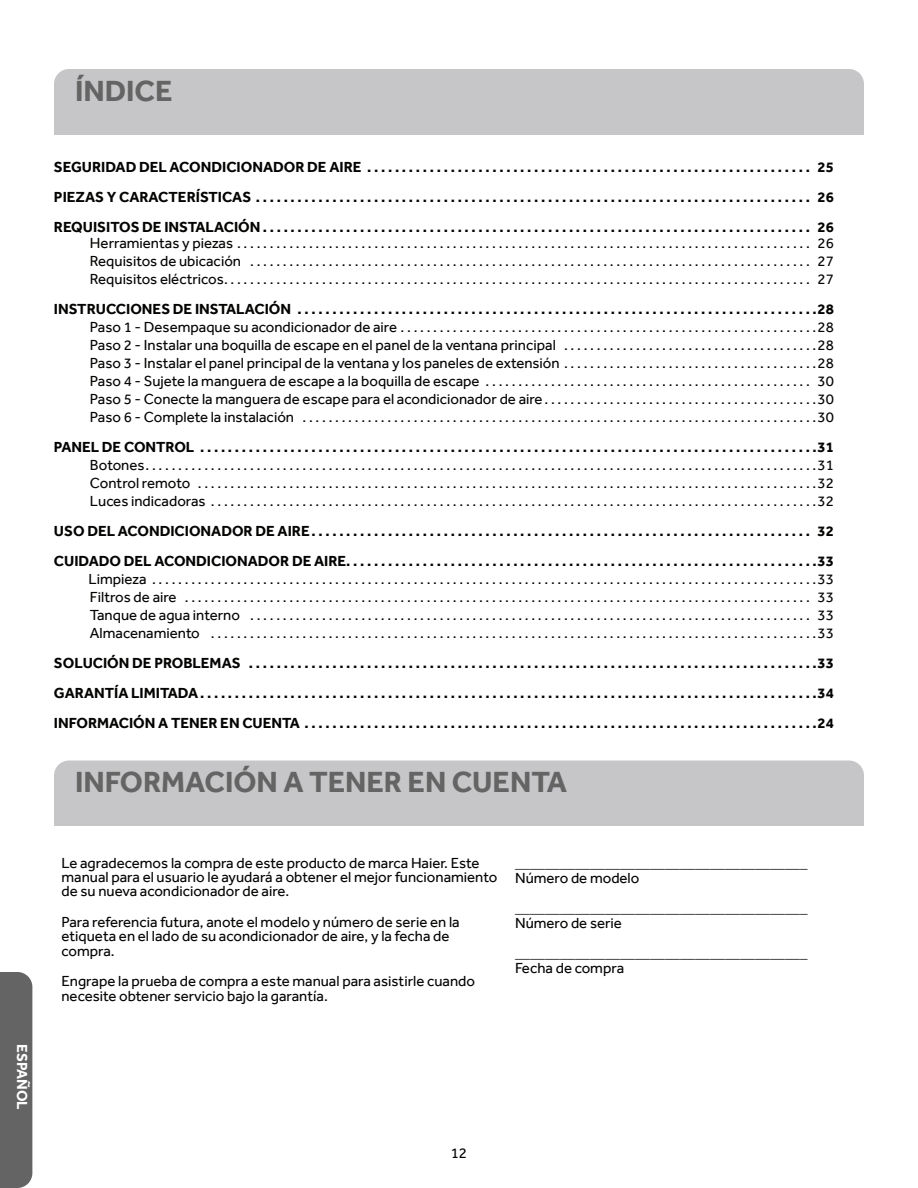
<style>
.page{position:relative;width:918px;height:1188px;background:#fff}
.page>*{position:absolute;margin:0;border:0;box-sizing:border-box;transform-origin:0 0}
.t1{font:700 30px "Effra";color:#646464}
.t2{font:15px/18px "Effra";color:#040503}
.t3{font:700 15px/30px "Effra";color:#040503;text-align:justify}
.t4{font:700 15px "Effra";color:#fff}
</style>
<div class="page">
<div style="left:17px;top:972px;width:15px;height:216px;background:#646464"></div>
<div style="left:54px;top:69px;width:810px;height:66px;background:#c6c6c8"></div>
<div style="left:54px;top:760px;width:810px;height:66px;background:#c6c6c8"></div>
<h1 class="t1" style="left:75px;top:73px;width:99px">ÍNDICE</h1>
<p class="t3" style="left:54px;top:152px;width:781px">SEGURIDAD DEL ACONDICIONADOR DE AIRE ................................................................ 25<br>PIEZAS Y CARACTERÍSTICAS ................................................................................ 26<br>REQUISITOS DE INSTALACIÓN ............................................................................... 26</p>
<p class="t2" style="left:90px;top:234px;width:745px;text-align:justify">Herramientas y piezas ........................................................................................ 26<br>Requisitos de ubicación ...................................................................................... 27<br>Requisitos eléctricos .......................................................................................... 27</p>
<p class="t3" style="left:54px;top:294px;width:781px">INSTRUCCIONES DE INSTALACIÓN ...........................................................................28</p>
<p class="t2" style="left:90px;top:318px;width:745px;text-align:justify">Paso 1 - Desempaque su acondicionador de aire ................................................................28<br>Paso 2 - Instalar una boquilla de escape en el panel de la ventana principal . . . . . . . . . . . . . . . . . . . . . . . . . . . . . . . . . . . . . . .28<br>Paso 3 - Instalar el panel principal de la ventana y los paneles de extensión . . . . . . . . . . . . . . . . . . . . . . . . . . . . . . . . . . . . . . .28<br>Paso 4 - Sujete la manguera de escape a la boquilla de escape .................................................. 30<br>Paso 5 - Conecte la manguera de escape para el acondicionador de aire . . . . . . . . . . . . . . . . . . . . . . . . . . . . . . . . . . . . . . . . . .30<br>Paso 6 - Complete la instalación ...............................................................................30</p>
<p class="t3" style="left:54px;top:432px;width:781px">PANEL DE CONTROL .........................................................................................31</p>
<p class="t2" style="left:90px;top:456px;width:745px;text-align:justify">Botones .......................................................................................................31<br>Control remoto ...............................................................................................32<br>Luces indicadoras .............................................................................................32</p>
<p class="t3" style="left:54px;top:516px;width:781px">USO DEL ACONDICIONADOR DE AIRE ........................................................................ 32<br>CUIDADO DEL ACONDICIONADOR DE AIRE ....................................................................33</p>
<p class="t2" style="left:88px;top:570px;width:747px;text-align:justify">Limpieza ......................................................................................................33<br>Filtros de aire ................................................................................................ 33<br>Tanque de agua interno ...................................................................................... 33<br>Almacenamiento .............................................................................................33</p>
<p class="t3" style="left:54px;top:648px;width:781px">SOLUCIÓN DE PROBLEMAS ..................................................................................33<br>GARANTÍA LIMITADA .........................................................................................34<br>INFORMACIÓN A TENER EN CUENTA ..........................................................................24</p>
<h1 class="t1" style="left:75px;top:764px;width:494px">INFORMACIÓN A TENER EN CUENTA</h1>
<p class="t4" style="left:31px;top:1044px;width:67px;rotate:90deg">ESPAÑOL</p>
<p class="t2" style="left:62px;top:856px;width:437px;line-height:14.2px">Le agradecemos la compra de este producto de marca Haier. Este manual para el usuario le ayudará a obtener el mejor funcionamiento de su nueva acondicionador de aire.</p>
<p class="t2" style="left:62px;top:915px;width:400px;line-height:14.2px">Para referencia futura, anote el modelo y número de serie en la etiqueta en el lado de su acondicionador de aire, y la fecha de compra.</p>
<p class="t2" style="left:62px;top:974px;width:415px;line-height:14.2px">Engrape la prueba de compra a este manual para asistirle cuando necesite obtener servicio bajo la garantía.</p>
<p class="t2" style="left:515px;top:855px;width:294px;line-height:15px">_______________________________________<br>Número de modelo</p>
<p class="t2" style="left:515px;top:900px;width:294px;line-height:15px">_______________________________________<br>Número de serie</p>
<p class="t2" style="left:515px;top:945px;width:294px;line-height:15px">_______________________________________<br>Fecha de compra</p>
<p class="t2" style="left:451px;top:1144px;width:18px">12</p>
</div>
